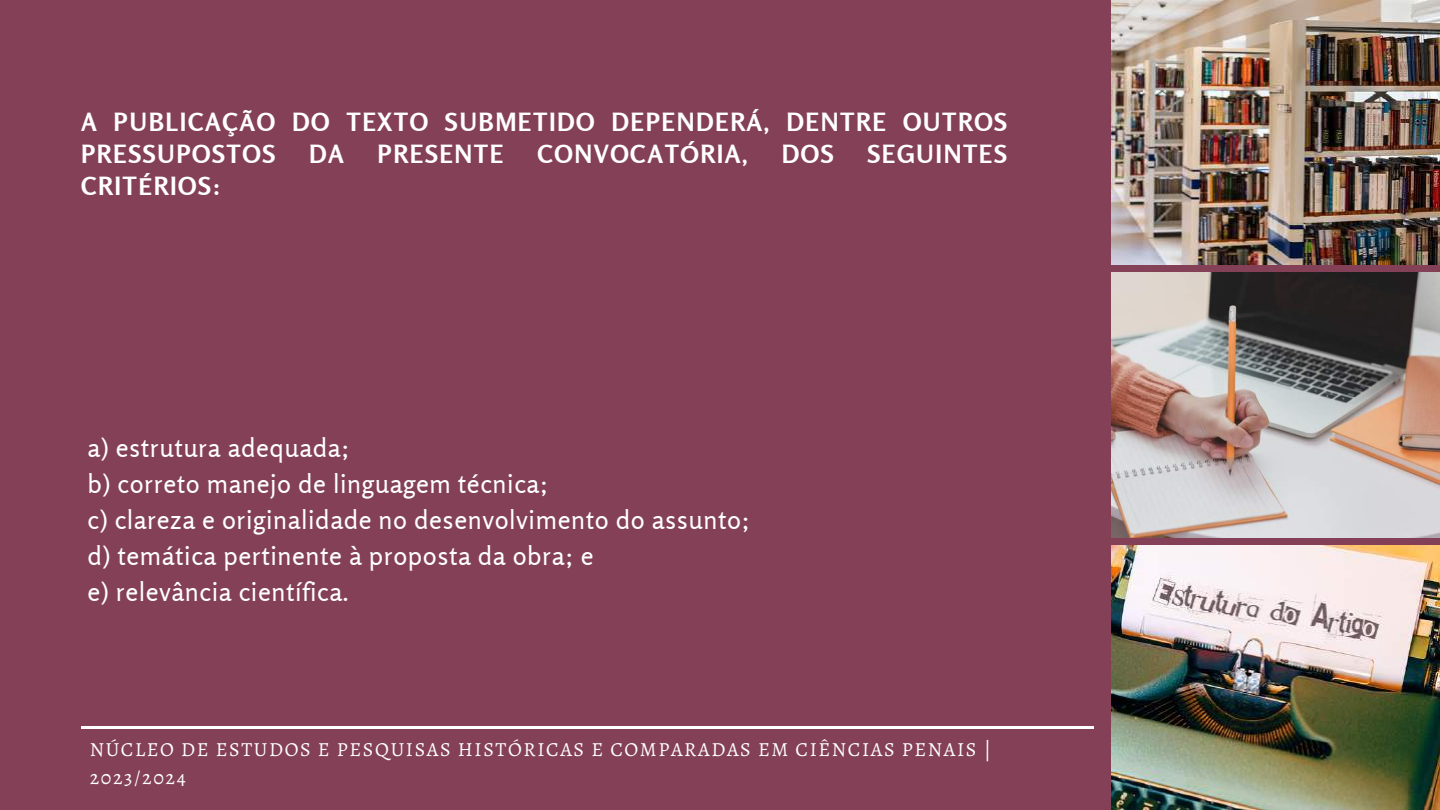
<style>
.page{position:relative;width:1440px;height:810px;background:#844057}
.page>*{position:absolute;margin:0;border:0;box-sizing:border-box;transform-origin:0 0}
.t1{font:26px/36px "Rosario";letter-spacing:.02em;color:#fff}
.t2{font:700 25px/32.2px "Rosario";letter-spacing:.06em;color:#fff}
.t3{font:20px/27.8px "Alegreya SC";letter-spacing:.08em;color:#fff}
</style>
<div class="page">
<img style="left:1112px;top:545px;width:328px;height:265px">
<img style="left:1112px;top:0;width:328px;height:265px">
<img style="left:1112px;top:272px;width:328px;height:266px">
<hr style="left:81px;top:726px;width:1013px;height:3px;background:#fff">
<p class="t2" style="left:81px;top:105px;width:928px">A PUBLICAÇÃO DO TEXTO SUBMETIDO DEPENDERÁ, DENTRE OUTROS<br>PRESSUPOSTOS</p>
<p class="t2" style="left:309px;top:137px;width:36px">DA</p>
<p class="t2" style="left:378px;top:137px;width:128px">PRESENTE</p>
<p class="t2" style="left:537px;top:137px;width:212px">CONVOCATÓRIA,</p>
<p class="t2" style="left:782px;top:137px;width:53px">DOS</p>
<p class="t2" style="left:868px;top:137px;width:141px">SEGUINTES</p>
<p class="t2" style="left:81px;top:170px;width:141px">CRITÉRIOS:</p>
<p class="t1" style="left:87px;top:429px;width:664px">a) estrutura adequada;<br>b) correto manejo de linguagem técnica;<br>c) clareza e originalidade no desenvolvimento do assunto; d) temática pertinente à proposta da obra; e<br>e) relevância científica.</p>
<p class="t3" style="left:90px;top:735px;width:903px">NÚCLEO DE ESTUDOS E PESQUISAS HISTÓRICAS E COMPARADAS EM CIÊNCIAS PENAIS |<br>2023/2024</p>
</div>
